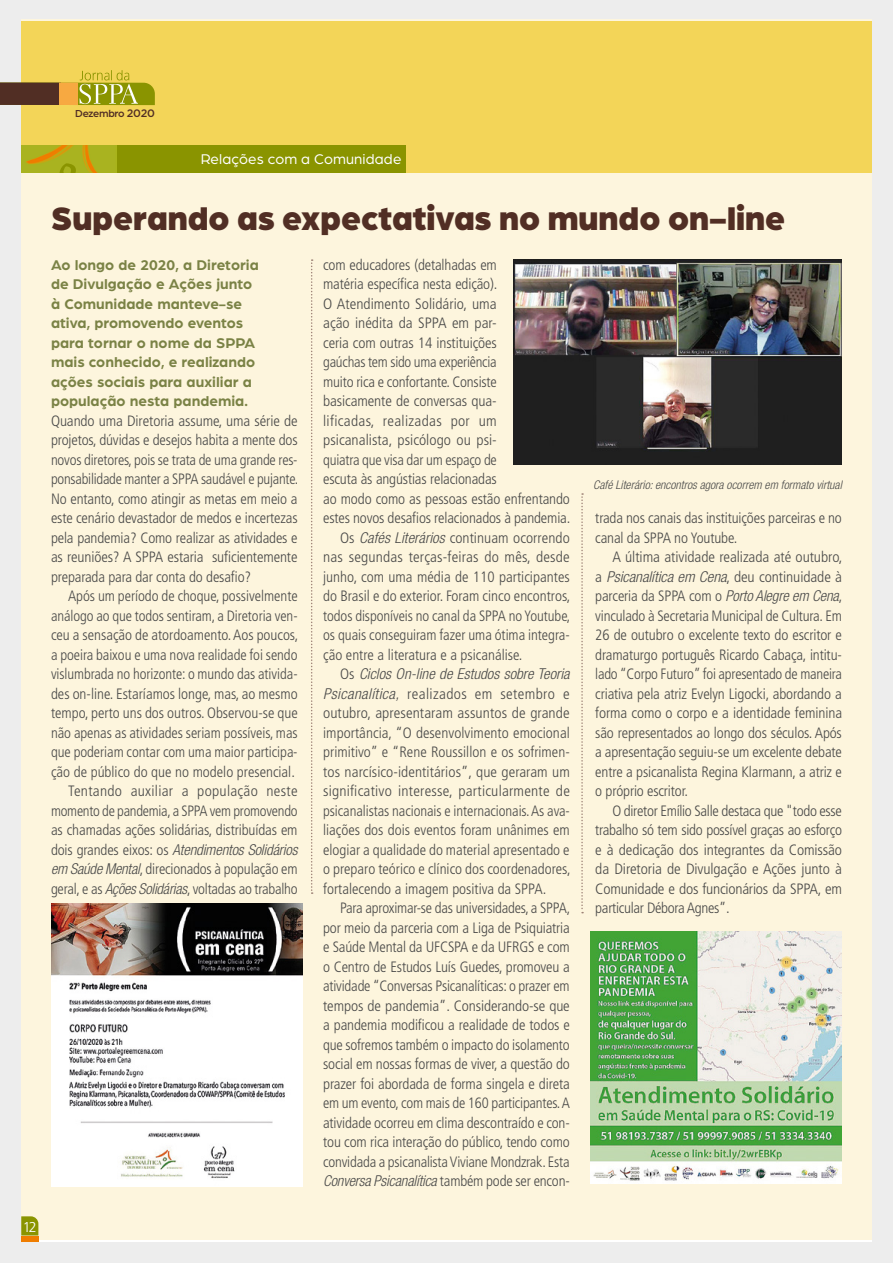
<style>
.page{position:relative;width:893px;height:1263px;background:#fff}
.page>*{position:absolute;margin:0;border:0;box-sizing:border-box;transform-origin:0 0}
.t1{font:900 34.5px "Arboria";color:#512e24}
.t2{font:300 condensed 15px/19.5px "Frutiger LT Std";letter-spacing:-.005em;color:#4a4a49;text-align:justify}
.t3{font:700 15px/19.5px "Arboria";color:#7a8245}
.t4{font:italic 300 condensed 15px "Helvetica Neue LT Std";letter-spacing:-.01em;color:#4a4a49}
.t5{font:300 condensed 15px "Frutiger LT Std";letter-spacing:.02em;color:#4a4a49}
.t6{font:15px "Arboria";letter-spacing:.01em;color:#fff}
.t7{font:14.25px "Bastardus Sans";color:#fff}
.t8{font:italic 300 condensed 12px "Helvetica Neue LT Std";color:#4a4a49}
.t9{font:500 10.8px "Arboria";letter-spacing:-.02em;color:#512e24}
.s1{font-family:"Gotham"}
.s2{font-family:"Frutiger LT Std";font-style:normal}
.s3{font-family:"Helvetica Neue LT Std";font-style:italic}
</style>
<div class="page">
<div style="left:0;top:0;width:891px;height:1263px;background:#ededed"></div>
<div style="left:21px;top:19px;width:851px;height:1221px;background:#fdf5dd"></div>
<div style="left:21px;top:21px;width:851px;height:151px;background:#f3d558"></div>
<div style="left:116px;top:145px;width:290px;height:27px;background:#8a9400"></div>
<img style="left:21px;top:145px;width:95px;height:27px">
<svg style="left:57px;top:163px;width:29px;height:9px"></svg>
<svg style="left:311px;top:259px;width:2px;height:635px"></svg>
<svg style="left:581px;top:493px;width:2px;height:420px"></svg>
<img style="left:590px;top:931px;width:252px;height:252px">
<img style="left:51px;top:903px;width:252px;height:283px">
<img style="left:514px;top:259px;width:328px;height:206px">
<svg style="left:0;top:70px;width:155px;height:35px"></svg>
<svg style="left:21px;top:1216px;width:17px;height:19px"></svg>
<div style="left:21px;top:1236px;width:17px;height:6px;background:#ef7d00"></div>
<p class="t7" style="left:23px;top:1218px;width:15px">12</p>
<p class="t9" style="left:75px;top:106px;width:81px">Dezembro <span class="s1">2020</span></p>
<p class="t6" style="left:201px;top:149px;width:202px">Relações com a Comunidade</p>
<h1 class="t1" style="left:51px;top:193px;width:736px">Superando as expectativas no mundo on-line</h1>
<p class="t3" style="left:51px;top:254px;width:209px">Ao longo de 2020, a Diretoria de Divulgação e Ações junto à Comunidade manteve-se ativa, promovendo eventos para tornar o nome da SPPA mais conhecido, e realizando ações sociais para auxiliar a população nesta pandemia.</p>
<p class="t2" style="left:51px;top:411px;width:249px">Quando uma Diretoria assume, uma série de projetos, dúvidas e desejos habita a mente dos novos diretores, pois se trata de uma grande res&shy;ponsabilidade manter a SPPA saudável e pujante.<br>No entanto, como atingir as metas em meio a este cenário devastador de medos e incertezas pela pandemia? Como realizar as atividades e as reuniões? A SPPA estaria suficientemente preparada para dar conta do desafio?</p>
<p class="t2" style="left:51px;top:587px;width:249px;text-align:right">Após um período de choque, possivelmente análogo ao que todos sentiram, a Diretoria ven&shy;ceu a sensação de atordoamento. Aos poucos, a poeira baixou e uma nova realidade foi sendo vislumbrada no horizonte: o mundo das ativida&shy;des on-line. Estaríamos longe, mas, ao mesmo tempo, perto uns dos outros. Observou-se que não apenas as atividades seriam possíveis, mas que poderiam contar com uma maior participa&shy;ção de público do que no modelo presencial.<br>Tentando auxiliar a população neste momento de pandemia, a SPPA vem promovendo as chamadas ações solidárias, distribuídas em</p>
<p class="t4" style="left:51px;top:841px;width:248px"><span class="s2">dois grandes eixos: os</span> Atendimentos Solidários</p>
<p class="t2" style="left:51px;top:860px;width:248px"><span class="s3">em Saúde Mental</span>, direcionados à população em geral, e as <span class="s3">Ações Solidárias</span>, voltadas ao trabalho</p>
<p class="t2" style="left:323px;top:255px;width:175px">com educadores (detalhadas em</p>
<p class="t2" style="left:323px;top:275px;width:176px">matéria específica nesta edição).</p>
<p class="t2" style="left:323px;top:294px;width:175px">O Atendimento Solidário, uma</p>
<p class="t2" style="left:323px;top:314px;width:175px">ação inédita da SPPA em par-</p>
<p class="t2" style="left:323px;top:333px;width:175px">ceria com outras 14 instituições</p>
<p class="t2" style="left:323px;top:353px;width:175px">gaúchas tem sido uma experiência</p>
<p class="t2" style="left:323px;top:372px;width:175px">muito rica e confortante. Consiste</p>
<p class="t2" style="left:323px;top:392px;width:175px">basicamente de conversas qua-</p>
<p class="t5" style="left:323px;top:412px;width:175px">lificadas, realizadas por um</p>
<p class="t2" style="left:323px;top:431px;width:175px">psicanalista, psicólogo ou psi-</p>
<p class="t2" style="left:323px;top:450px;width:175px">quiatra que visa dar um espaço de</p>
<p class="t2" style="left:323px;top:470px;width:175px">escuta às angústias relacionadas</p>
<p class="t2" style="left:323px;top:489px;width:248px">ao modo como as pessoas estão enfrentando</p>
<p class="t2" style="left:323px;top:509px;width:249px">estes novos desafios relacionados à pandemia.</p>
<p class="t2" style="left:340px;top:528px;width:231px">Os <span class="s3">Cafés Literários</span> continuam ocorrendo</p>
<p class="t2" style="left:323px;top:548px;width:248px">nas segundas terças-feiras do mês, desde</p>
<p class="t2" style="left:323px;top:567px;width:248px">junho, com uma média de 110 participantes</p>
<p class="t2" style="left:323px;top:587px;width:249px">do Brasil e do exterior. Foram cinco encontros,</p>
<p class="t2" style="left:323px;top:606px;width:249px">todos disponíveis no canal da SPPA no Youtube,</p>
<p class="t2" style="left:323px;top:626px;width:248px">os quais conseguiram fazer uma ótima integra-</p>
<p class="t2" style="left:323px;top:645px;width:201px">ção entre a literatura e a psicanálise.</p>
<p class="t4" style="left:340px;top:665px;width:231px"><span class="s2">Os</span> Ciclos On-line de Estudos sobre Teoria</p>
<p class="t2" style="left:323px;top:684px;width:249px"><span class="s3">Psicanalítica,</span> realizados em setembro e outubro, apresentaram assuntos de grande importância, “O desenvolvimento emocional primitivo” e “Rene Roussillon e os sofrimen&shy;tos narcísico-identitários”, que geraram um significativo interesse, particularmente de psicanalistas nacionais e internacionais. As ava&shy;liações dos dois eventos foram unânimes em elogiar a qualidade do material apresentado e o preparo teórico e clínico dos coordenadores, fortalecendo a imagem positiva da SPPA.</p>
<p class="t2" style="left:323px;top:899px;width:249px;text-indent:17px">Para aproximar-se das universidades, a SPPA, por meio da parceria com a Liga de Psiquiatria e Saúde Mental da UFCSPA e da UFRGS e com o Centro de Estudos Luís Guedes, promoveu a atividade “Conversas Psicanalíticas: o prazer em tempos de pandemia”. Considerando-se que a pandemia modificou a realidade de todos e que sofremos também o impacto do isolamento social em nossas formas de viver, a questão do prazer foi abordada de forma singela e direta em um evento, com mais de 160 participantes. A atividade ocorreu em clima descontraído e con&shy;tou com rica interação do público, tendo como convidada a psicanalista Viviane Mondzrak. Esta</p>
<p class="t4" style="left:323px;top:1172px;width:248px">Conversa Psicanalítica <span class="s2">também pode ser encon-</span></p>
<p class="t8" style="left:593px;top:478px;width:250px">Café Literário: encontros agora ocorrem em formato virtual</p>
<p class="t2" style="left:595px;top:509px;width:248px">trada nos canais das instituições parceiras e no canal da SPPA no Youtube.</p>
<p class="t2" style="left:612px;top:548px;width:232px">A última atividade realizada até outubro,</p>
<p class="t4" style="left:595px;top:568px;width:248px"><span class="s2">a</span> Psicanalítica em Cena<span class="s2">, deu continuidade à</span></p>
<p class="t2" style="left:595px;top:587px;width:249px">parceria da SPPA com o <span class="s3">Porto Alegre em Cena</span>, vinculado à Secretaria Municipal de Cultura. Em 26 de outubro o excelente texto do escritor e dramaturgo português Ricardo Cabaça, intitu&shy;lado “Corpo Futuro” foi apresentado de maneira criativa pela atriz Evelyn Ligocki, abordando a forma como o corpo e a identidade feminina são representados ao longo dos séculos. Após a apresentação seguiu-se um excelente debate entre a psicanalista Regina Klarmann, a atriz e o próprio escritor.</p>
<p class="t2" style="left:595px;top:801px;width:248px;text-indent:17px">O diretor Emílio Salle destaca que "todo esse trabalho só tem sido possível graças ao esforço e à dedicação dos integrantes da Comissão da Diretoria de Divulgação e Ações junto à Comunidade e dos funcionários da SPPA, em particular Débora Agnes”.</p>
</div>
